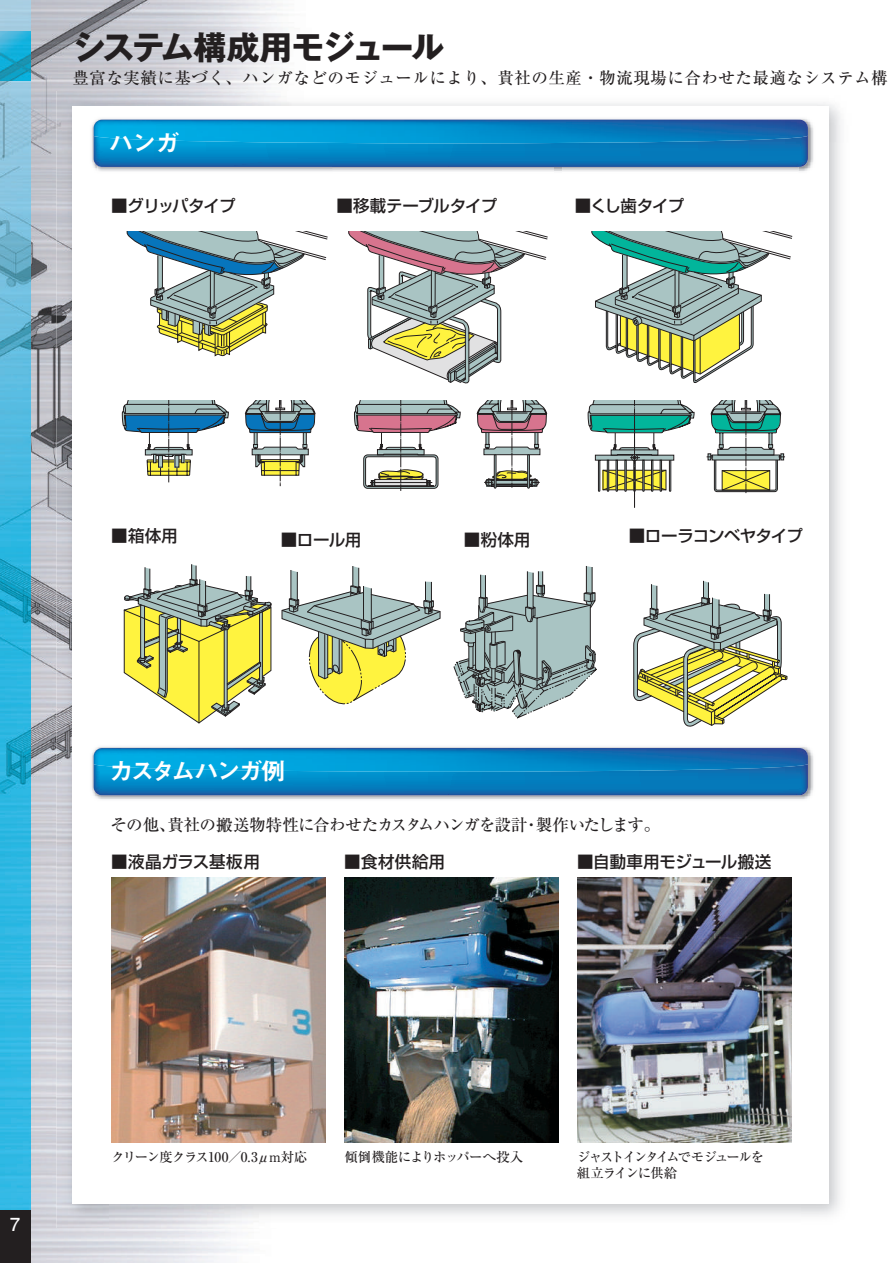
<style>
.page{position:relative;width:893px;height:1263px;background:#fff}
.page>*{position:absolute;margin:0;border:0;box-sizing:border-box;transform-origin:0 0}
.t1{font:33px "Gothic MB101 Pro Bold 90 pv RKSJ H";letter-spacing:-.07em;color:#231f20}
.t2{font:24px "Midashi Go Pro MB31 90 pv RKSJ H";letter-spacing:-.09em;color:#fff}
.t3{font:24px "Midashi Go Pro MB31 90 pv RKSJ H";letter-spacing:-.07em;color:#fff}
.t4{font:18px "Futo Go B101 Pro Bold 90 pv RKSJ H";color:#fff}
.t5{font:16.5px "Ryumin Pro Medium 90 pv RKSJ H";letter-spacing:.03em;color:#231f20}
.t6{font:16.5px "Shin Go Pro Medium 90 pv RKSJ H";letter-spacing:-.02em;color:#231f20}
.t7{font:16.5px "Ryumin Pro Medium 90 pv RKSJ H";letter-spacing:-.045em;color:#231f20}
.t8{font:16.5px "Shin Go Pro Medium 90 pv RKSJ H";letter-spacing:-.05em;color:#231f20}
.t9{font:16.5px "Shin Go Pro Medium 90 pv RKSJ H";letter-spacing:.01em;color:#231f20}
.t10{font:16.5px "Shin Go Pro Medium 90 pv RKSJ H";letter-spacing:-.065em;color:#231f20}
.t11{font:13.5px/16.5px "Ryumin Pro Medium 90 pv RKSJ H";letter-spacing:-.125em;color:#231f20}
.t12{font:13.5px "Ryumin Pro Medium 90 pv RKSJ H";letter-spacing:-.07em;color:#231f20}
.t13{font:13.5px "Ryumin Pro Medium 90 pv RKSJ H";letter-spacing:-.04em;color:#231f20}
</style>
<div class="page">
<img style="left:0;top:0;width:841px;height:1263px">
<h1 class="t1" style="left:73px;top:20px;width:373px">システム構成用モジュール</h1>
<p class="t5" style="left:73px;top:65px;width:817px">豊富な実績に基づく、ハンガなどのモジュールにより、貴社の生産・物流現場に合わせた最適なシステム構</p>
<h2 class="t3" style="left:109px;top:124px;width:72px">ハンガ</h2>
<p class="t10" style="left:111px;top:192px;width:126px">■グリッパタイプ</p>
<p class="t6" style="left:336px;top:192px;width:162px">■移載テーブルタイプ</p>
<p class="t6" style="left:575px;top:192px;width:111px">■くし歯タイプ</p>
<p class="t6" style="left:111px;top:522px;width:68px">■箱体用</p>
<p class="t6" style="left:281px;top:526px;width:82px">■ロール用</p>
<p class="t6" style="left:464px;top:526px;width:68px">■粉体用</p>
<p class="t8" style="left:629px;top:522px;width:176px">■ローラコンベヤタイプ</p>
<h2 class="t2" style="left:109px;top:752px;width:178px">カスタムハンガ例</h2>
<p class="t7" style="left:111px;top:812px;width:551px">その他、貴社の搬送物特性に合わせたカスタムハンガを設計・製作いたします。</p>
<p class="t9" style="left:111px;top:848px;width:150px">■液晶ガラス基板用</p>
<p class="t6" style="left:344px;top:848px;width:102px">■食材供給用</p>
<p class="t6" style="left:577px;top:848px;width:196px">■自動車用モジュール搬送</p>
<p class="t4" style="left:10px;top:1209px;width:12px">7</p>
<p class="t12" style="left:112px;top:1146px;width:198px">クリーン度クラス100／0.3μm対応</p>
<p class="t13" style="left:345px;top:1146px;width:180px">傾倒機能によりホッパーへ投入</p>
<p class="t11" style="left:577px;top:1147px;width:189px">ジャストインタイムでモジュールを組立ラインに供給</p>
</div>
